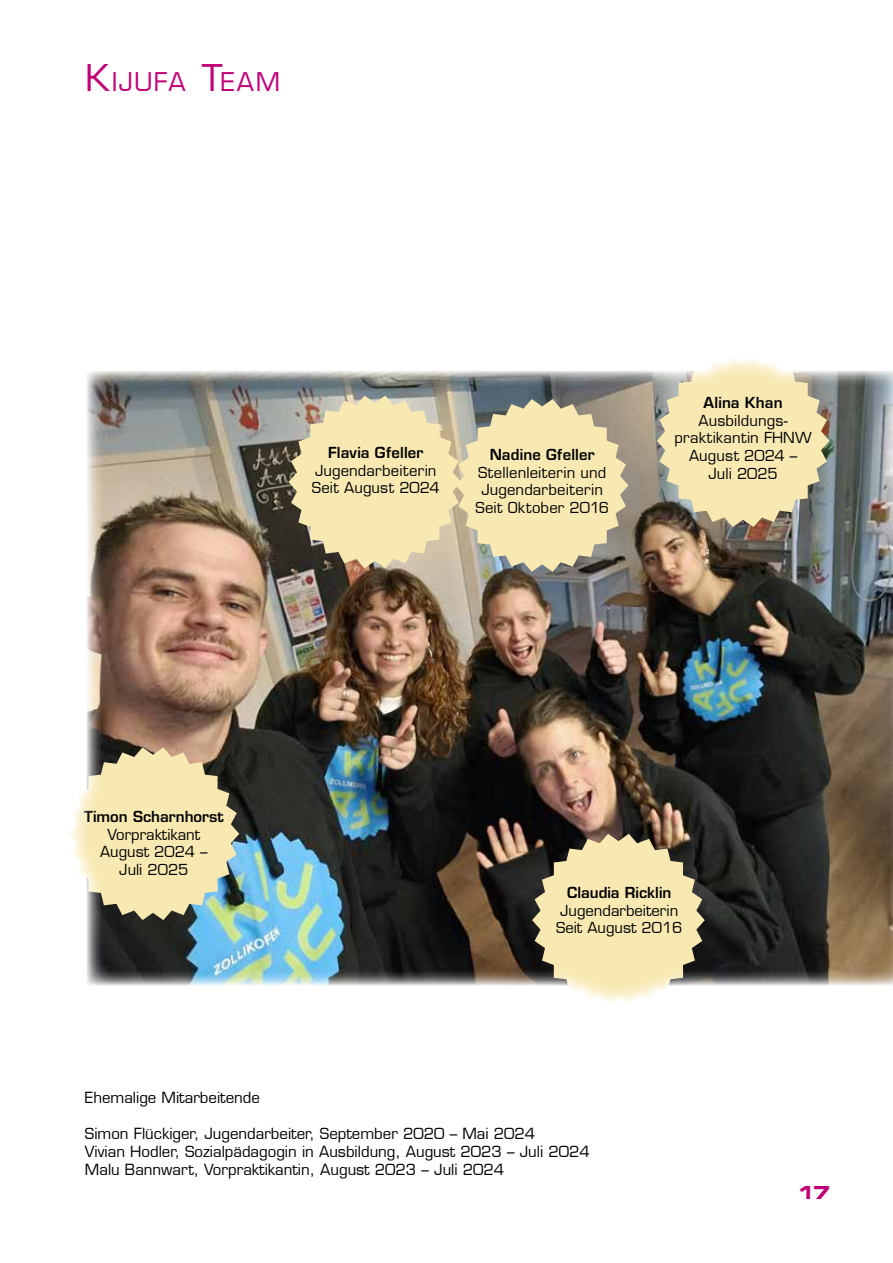
<style>
.page{position:relative;width:893px;height:1263px;background:#fff}
.page>*{position:absolute;margin:0;border:0;box-sizing:border-box;transform-origin:0 0}
.t1{font:25.2px "Eurostile LT";color:#c10077}
.t2{font:18px "Eurostile Bold Extended Two";color:#c10077}
.t3{font:15px/18px "Eurostile LT";color:#000}
.t4{font:14.85px/17.9px "Eurostile LT";letter-spacing:.005em;color:#000;text-align:center}
.t5{font:600 14.85px "Eurostile";letter-spacing:.005em;color:#000}
.s1{font-size:36px}
</style>
<div class="page">
<img style="left:87px;top:371px;width:806px;height:614px">
<svg style="left:657px;top:358px;width:172px;height:169px;background:#dfd4ad"></svg>
<svg style="left:289px;top:396px;width:339px;height:176px;background:#dbcea4"></svg>
<svg style="left:71px;top:747px;width:168px;height:173px;background:#dad1aa"></svg>
<svg style="left:532px;top:834px;width:173px;height:169px;background:#cfc49d"></svg>
<h1 class="t1" style="left:85px;top:66px;width:197px"><span class="s1">K</span>IJ UFA <span class="s1">T</span>EAM</h1>
<p class="t5" style="left:328px;top:443px;width:97px">Flavia Gfeller</p>
<p class="t4" style="left:312px;top:461px;width:130px;text-align:left">Jugendarbeiterin<br>Seit August 2024</p>
<p class="t5" style="left:490px;top:445px;width:107px">Nadine Gfeller</p>
<p class="t4" style="left:475px;top:463px;width:135px">Stellenleiterin und<br>Jugendarbeiterin<br>Seit Oktober 2016</p>
<p class="t5" style="left:704px;top:393px;width:80px">Alina Khan</p>
<p class="t4" style="left:674px;top:411px;width:139px">Ausbildungs&shy;praktikantin FHNW<br>August 2024 –<br>Juli 2025</p>
<p class="t5" style="left:84px;top:807px;width:141px">Timon Scharnhorst</p>
<p class="t4" style="left:100px;top:825px;width:109px">Vorpraktikant<br>August 2024 –<br>Juli 2025</p>
<p class="t5" style="left:567px;top:883px;width:106px">Claudia Ricklin</p>
<p class="t4" style="left:556px;top:901px;width:128px;text-align:left">Jugendarbeiterin<br>Seit August 2016</p>
<p class="t3" style="left:85px;top:1089px;width:177px">Ehemalige Mitarbeitende</p>
<p class="t3" style="left:85px;top:1125px;width:506px">Simon Flückiger, Jugendarbeiter, September 2020 – Mai 2024<br>Vivian Hodler, Sozialpädagogin in Ausbildung, August 2023 – Juli 2024<br>Malu Bannwart, Vorpraktikantin, August 2023 – Juli 2024</p>
<p class="t2" style="left:797px;top:1180px;width:35px">17</p>
</div>
